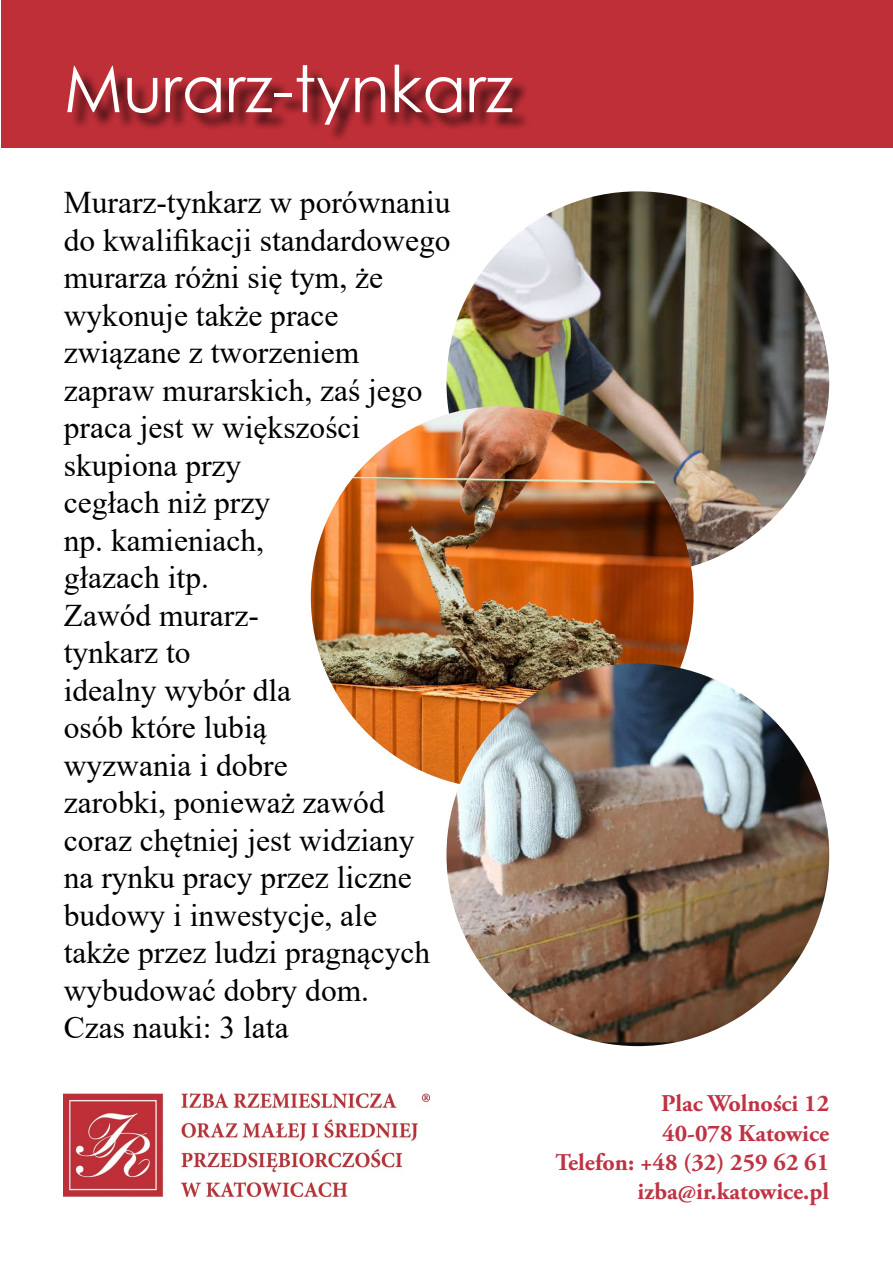
<style>
.page{position:relative;width:893px;height:1263px;background:#fff}
.page>*{position:absolute;margin:0;border:0;box-sizing:border-box;transform-origin:0 0}
.t1{font:64.5px "Century Gothic";color:#fff}
.t2{font:31.5px/37.5px "Times New Roman";color:#000}
.t3{font:700 24px "Adobe Garamond Pro";color:#bf3444}
</style>
<div class="page">
<div style="left:2px;top:0;width:891px;height:147px;background:#bf2f38"></div>
<div style="left:70px;top:68px;width:461px;height:75px;background:#000;opacity:.75"></div>
<img style="left:446px;top:191px;width:383px;height:383px;border-radius:191px">
<img style="left:311px;top:406px;width:382px;height:383px;border-radius:191px">
<img style="left:446px;top:663px;width:383px;height:383px;border-radius:191px">
<img style="left:64px;top:1094px;width:365px;height:102px">
<p class="t1" style="left:64px;top:44px;width:451px">Murarz-tynkarz</p>
<p class="t2" style="left:64px;top:183px;width:388px">Murarz-tynkarz w porównaniu do kwalifikacji standardowego murarza różni się tym, że wykonuje także prace związane z tworzeniem zapraw murarskich, zaś jego praca jest w większości skupiona przy<br>cegłach niż przy<br>np. kamieniach,<br>głazach itp.</p>
<p class="t2" style="left:64px;top:595px;width:368px">Zawód murarz-<br>tynkarz to<br>idealny wybór dla<br>osób które lubią<br>wyzwania i dobre<br>zarobki, ponieważ zawód coraz chętniej jest widziany na rynku pracy przez liczne budowy i inwestycje, ale także przez ludzi pragnących wybudować dobry dom.</p>
<p class="t2" style="left:64px;top:1008px;width:226px">Czas nauki: 3 lata</p>
<p class="t3" style="left:661px;top:1089px;width:169px">Plac Wolności 12</p>
<p class="t3" style="left:662px;top:1119px;width:168px">40-078 Katowice</p>
<p class="t3" style="left:556px;top:1148px;width:275px">Telefon: +48 (32) 259 62 61</p>
<p class="t3" style="left:638px;top:1177px;width:193px">izba@ir.katowice.pl</p>
</div>
